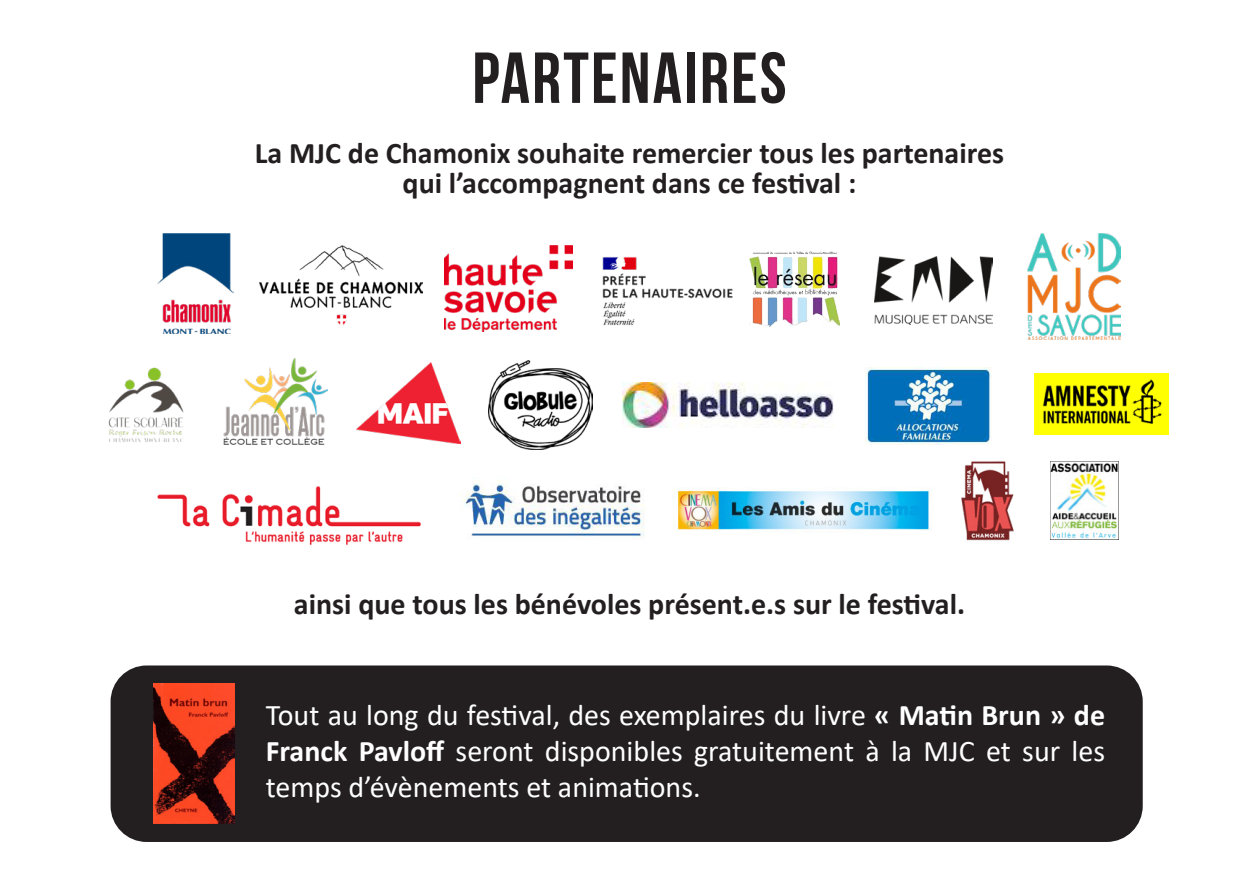
<style>
.page{position:relative;width:1259px;height:893px;background:#fff}
.page>*{position:absolute;margin:0;border:0;box-sizing:border-box;transform-origin:0 0}
.t1{font:72px "Bebas Neue";letter-spacing:.03em;color:#231f20}
.t2{font:30px/36px "Calibri";color:#fff;text-align:justify}
.t3{font:700 30px "Calibri";color:#231f20}
.s1{font-weight:700}
</style>
<div class="page">
<img style="left:157px;top:234px;width:76px;height:100px">
<img style="left:259px;top:246px;width:164px;height:79px">
<img style="left:444px;top:246px;width:128px;height:85px">
<img style="left:602px;top:257px;width:131px;height:69px">
<img style="left:749px;top:251px;width:91px;height:76px">
<img style="left:874px;top:257px;width:118px;height:68px">
<img style="left:223px;top:359px;width:104px;height:86px">
<img style="left:108px;top:367px;width:76px;height:75px">
<img style="left:357px;top:362px;width:104px;height:81px">
<img style="left:489px;top:361px;width:104px;height:88px">
<img style="left:622px;top:383px;width:211px;height:44px">
<img style="left:157px;top:486px;width:264px;height:59px">
<img style="left:461px;top:481px;width:184px;height:57px">
<img style="left:675px;top:487px;width:257px;height:45px">
<img style="left:865px;top:368px;width:126px;height:77px">
<img style="left:1027px;top:234px;width:93px;height:105px">
<div style="left:111px;top:665px;width:1031px;height:177px;background:#231f20;border-radius:36px"></div>
<img style="left:154px;top:684px;width:81px;height:140px">
<img style="left:961px;top:461px;width:53px;height:80px">
<img style="left:1050px;top:462px;width:68px;height:77px">
<img style="left:1034px;top:374px;width:134px;height:60px">
<p class="t1" style="left:472px;top:39px;width:316px">PARTENAIRES</p>
<p class="t3" style="left:255px;top:132px;width:751px">La MJC de Chamonix souhaite remercier tous les partenaires</p>
<p class="t3" style="left:402px;top:162px;width:455px">qui l’accompagnent dans ce festival :</p>
<p class="t3" style="left:294px;top:582px;width:672px">ainsi que tous les bénévoles présent.e.s sur le festival.</p>
<p class="t2" style="left:266px;top:696px;width:841px">Tout au long du festival, des exemplaires du livre <span class="s1">« Matin Brun » de Franck Pavloff</span> seront disponibles gratuitement à la MJC et sur les temps d’évènements et animations.</p>
</div>
